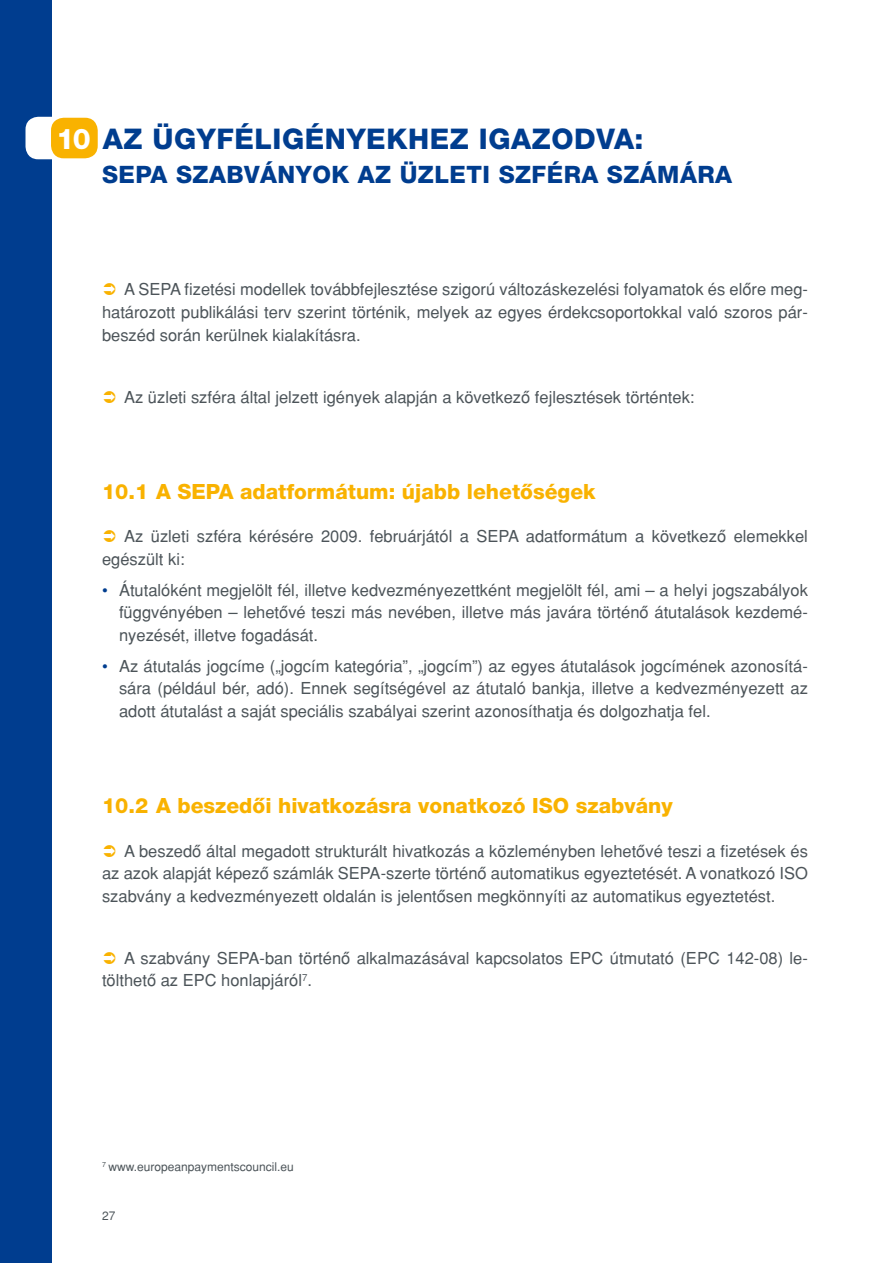
<style>
.page{position:relative;width:893px;height:1263px;background:#fff}
.page>*{position:absolute;margin:0;border:0;box-sizing:border-box;transform-origin:0 0}
.t1{font:28.5px "Helvetica H Heavy";letter-spacing:.02em;color:#003d8f}
.t2{font:24px "Helvetica H Heavy";letter-spacing:.02em;color:#003d8f}
.t3{font:21px "Helvetica H Heavy";color:#f9b200}
.t4{font:16.5px/22.5px "Helvetica H";color:#4c5459;text-align:justify}
.t5{font:12px "Helvetica H";color:#4c5459}
.s1{color:#fff}
.s2{color:#003d8f}
</style>
<div class="page">
<div style="left:0;top:0;width:51px;height:1263px;background:#003d8f"></div>
<div style="left:26px;top:117px;width:858px;height:42px;background:#fff;border-radius:13px"></div>
<div style="left:51px;top:118px;width:47px;height:40px;background:#f9b200;border-radius:13px"></div>
<h1 class="t1" style="left:56px;top:123px;width:589px"><span class="s1">10</span> AZ ÜGYFÉLIGÉNYEKHEZ IGAZODVA:</h1>
<h2 class="t2" style="left:102px;top:161px;width:631px">SEPA SZABVÁNYOK AZ ÜZ LETI SZFÉRA SZÁMÁRA</h2>
<p class="t4" style="left:102px;top:278px;width:707px;text-indent:22px">A SEPA fizetési modellek továbbfejlesztése szigorú változáskezelési folyamatok és elôre meg&shy;határozott publikálási terv szerint történik, melyek az egyes érdekcsoportokkal való szoros pár&shy;beszéd során kerülnek kialakításra.</p>
<p class="t4" style="left:124px;top:385px;width:572px">Az üzleti szféra által jelzett igények alapján a következô fejlesztések történtek:</p>
<p class="t3" style="left:102px;top:479px;width:495px">10.1 A SEPA adatformátum: újabb lehetôségek</p>
<p class="t4" style="left:102px;top:525px;width:707px;text-indent:22px">Az üzleti szféra kérésére 2009. februárjától a SEPA adatformátum a következô elemekkel egészült ki:</p>
<p class="t4" style="left:119px;top:579px;width:690px;text-indent:-17px"><span class="s2">•</span> Átutalóként megjelölt fél, illetve kedvezményezettként megjelölt fél, ami – a helyi jogszabályok függvényében – lehetôvé teszi más nevében, illetve más javára történô átutalások kezdemé&shy;nyezését, illetve fogadását.</p>
<p class="t4" style="left:119px;top:655px;width:690px;text-indent:-17px"><span class="s2">•</span> Az átutalás jogcíme („jogcím kategória”, „jogcím”) az egyes átutalások jogcímének azonosítá&shy;sára (például bér, adó). Ennek segítségével az átutaló bankja, illetve a kedvezményezett az adott átutalást a saját speciális szabályai szerint azonosíthatja és dolgozhatja fel.</p>
<p class="t3" style="left:102px;top:794px;width:572px">10.2 A beszedôi hivatkozásra vonatkozó ISO szabvány</p>
<p class="t4" style="left:102px;top:839px;width:707px;text-indent:22px">A beszedô által megadott strukturált hivatkozás a közleményben lehetôvé teszi a fizetések és az azok alapját képezô számlák SEPA-szerte történô automatikus egyeztetését. A vonatkozó ISO szabvány a kedvezményezett oldalán is jelentôsen megkönnyíti az automatikus egyeztetést.</p>
<p class="t4" style="left:102px;top:946px;width:707px;text-indent:22px">A szabvány SEPA-ban történô alkalmazásával kapcsolatos EPC útmutató (EPC 142-08) le&shy;tölthetô az EPC honlapjáról<sup>7</sup>.</p>
<p class="t5" style="left:102px;top:1159px;width:193px"><sup>7</sup> www.europeanpaymentscouncil.eu</p>
<p class="t5" style="left:102px;top:1209px;width:15px">27</p>
</div>
